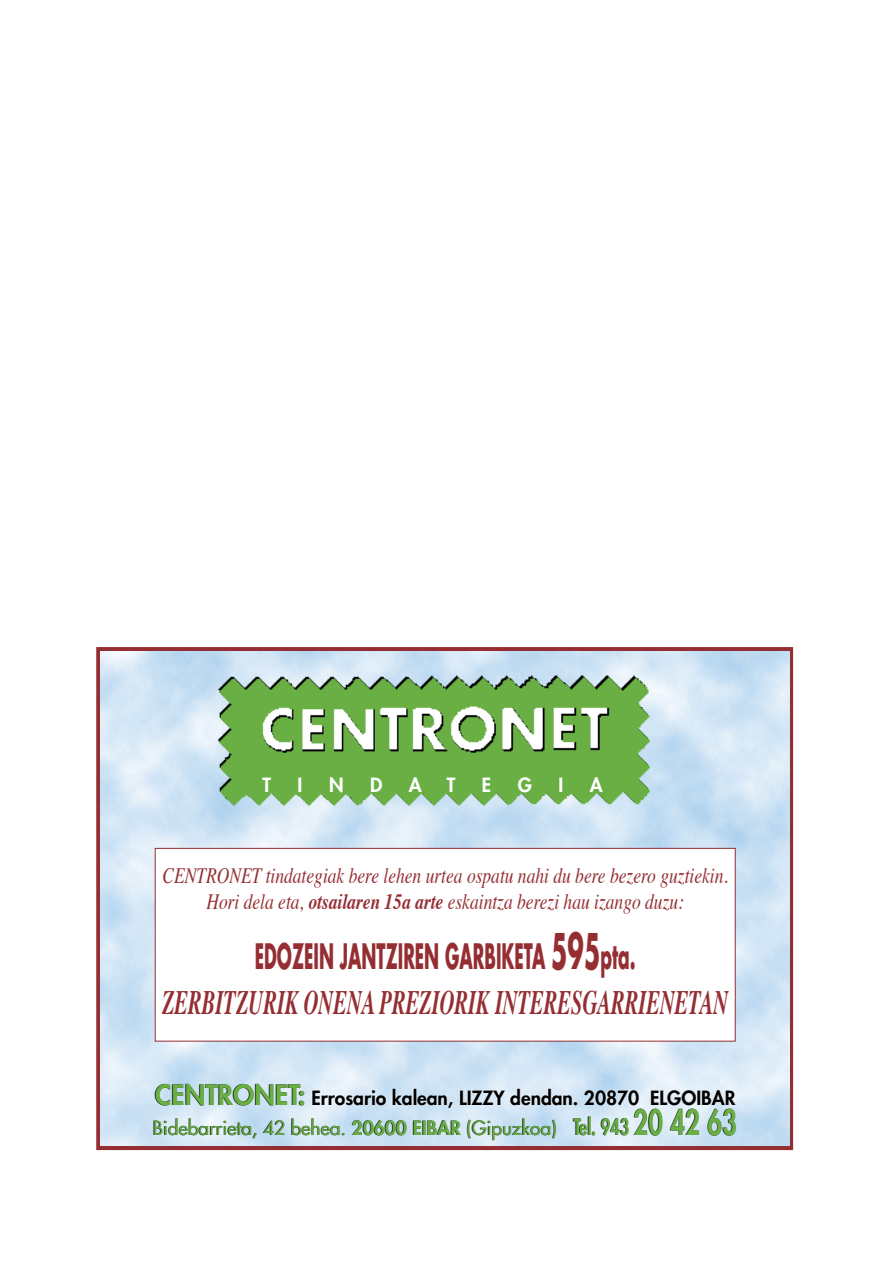
<style>
.page{position:relative;width:893px;height:1263px;background:#fff}
.page>*{position:absolute;margin:0;border:0;box-sizing:border-box;transform-origin:0 0}
.t1{font:italic 700 34.2px "Times";color:#952e32;scale:.6 1}
.t2{font:700 34.2px "Futura";color:#952e32;scale:.5 1}
.t3{font:italic 21.9px/26px "Times";color:#952e32;text-align:center;scale:.8 1}
.t4{font:800 19.05px/30px "Futura";color:#000}
.t5{font:800 19.05px "Futura";color:#fff}
.s1{font-weight:700}
.s2{font-size:47.85px}
.s3{font-size:27.3px;color:#69af44}
.s4{font-weight:400;color:#69af44}
.s5{color:#69af44}
.s6{font-size:21.9px;color:#69af44}
.s7{font-size:34.2px;color:#69af44}
</style>
<div class="page">
<div style="left:96px;top:647px;width:697px;height:503px;border:4px solid #952e32"></div>
<img style="left:100px;top:651px;width:689px;height:495px">
<img style="left:164px;top:672px;width:494px;height:172px">
<div style="left:155px;top:849px;width:580px;height:192px;background:#fff"></div>
<div style="left:155px;top:848px;width:580px;height:193px;border:1px solid #952e32"></div>
<p class="t5" style="left:262px;top:775px;width:10px">T</p>
<p class="t5" style="left:297px;top:775px;width:6px">I</p>
<p class="t5" style="left:329px;top:775px;width:16px">N</p>
<p class="t5" style="left:370px;top:775px;width:14px">D</p>
<p class="t5" style="left:409px;top:775px;width:14px">A</p>
<p class="t5" style="left:447px;top:775px;width:10px">T</p>
<p class="t5" style="left:482px;top:775px;width:11px">E</p>
<p class="t5" style="left:518px;top:775px;width:16px">G</p>
<p class="t5" style="left:558px;top:775px;width:6px">I</p>
<p class="t5" style="left:590px;top:775px;width:14px">A</p>
<p class="t3" style="left:162px;top:865px;width:708px">CENTRONET tindategiak bere lehen urtea ospatu nahi du bere bezero guztiekin.<br>Hori dela eta, <span class="s1">otsailaren 15a arte</span> eskaintza berezi hau izango duzu:</p>
<h1 class="t2" style="left:255px;top:940px;width:763px">EDOZEIN JANTZIREN GARBIKETA <span class="s2">595</span>pta.</h1>
<h1 class="t1" style="left:162px;top:988px;width:945px">ZERBITZURIK ONENA PREZIORIK INTERESGARRIENETAN</h1>
<p class="t4" style="left:153px;top:1085px;width:585px"><span class="s3">CENTRONET:</span> Errosario kalean, LIZZY dendan. 20870 ELGOIBAR<br><span class="s4">Bidebarrieta, 42 behea.</span> <span class="s5">20600 EIBAR</span> <span class="s4">(Gipuzkoa)</span> <span class="s6">Tel. 943</span> <span class="s7">20 42 63</span></p>
</div>
